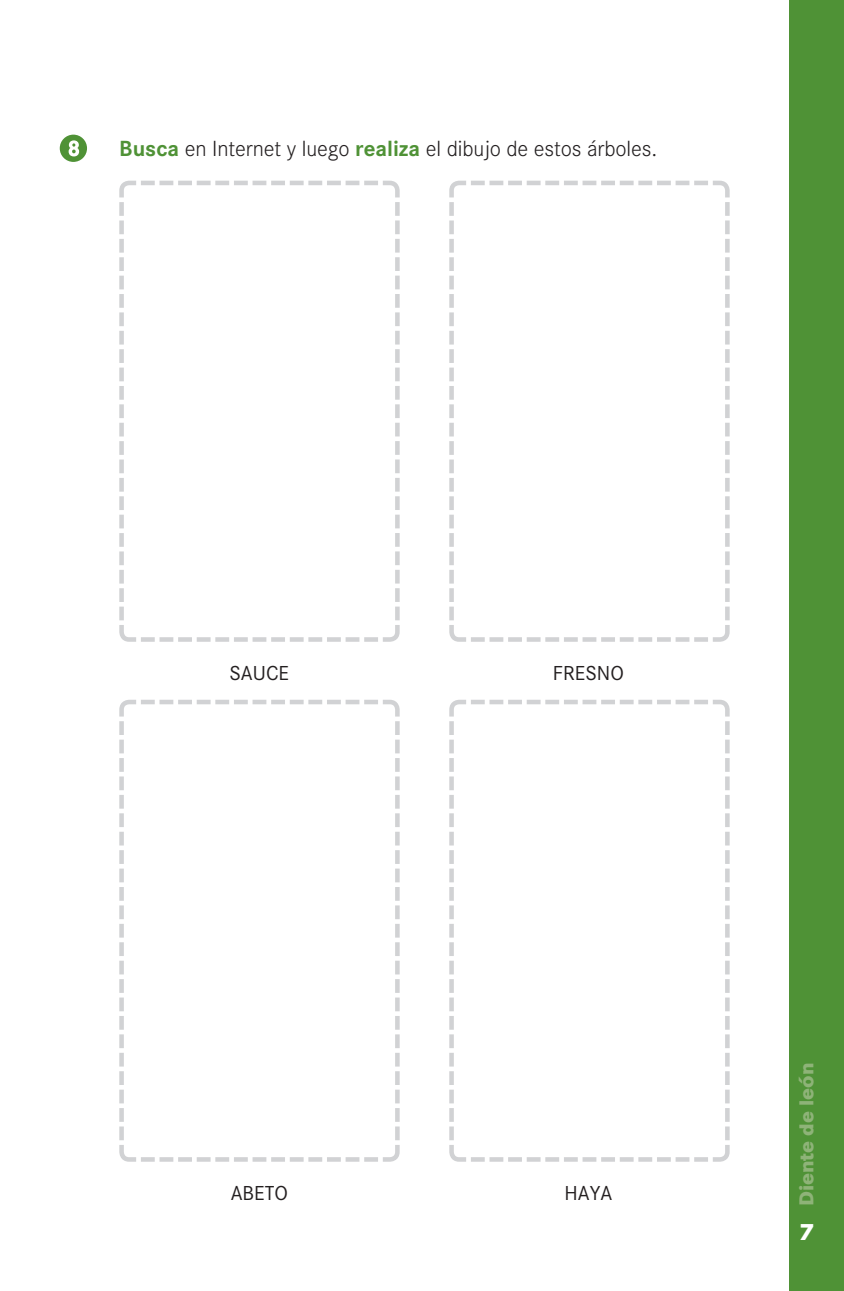
<style>
.page{position:relative;width:844px;height:1291px;background:#fff}
.page>*{position:absolute;margin:0;border:0;box-sizing:border-box;transform-origin:0 0}
.t1{font:800 24.5px "Corporate S";color:#fff}
.t2{font:300 22.75px "Corporate S";letter-spacing:-.005em;color:#231f20}
.t3{font:21px "Corporate S";color:#231f20}
.t4{font:800 21px "Corporate S";color:#8eb378}
.s1{font-weight:700;color:#4f9236}
</style>
<div class="page">
<div style="left:789px;top:0;width:55px;height:1290px;background:#4f9236"></div>
<svg style="left:119px;top:180px;width:281px;height:462px"></svg>
<svg style="left:449px;top:180px;width:281px;height:462px"></svg>
<svg style="left:119px;top:699px;width:281px;height:463px"></svg>
<svg style="left:449px;top:699px;width:281px;height:463px"></svg>
<svg style="left:60px;top:135px;width:27px;height:27px"></svg>
<p class="t2" style="left:119px;top:136px;width:539px"><span class="s1">Busca</span> en Internet y luego <span class="s1">realiza</span> el dibujo de estos árboles.</p>
<p class="t3" style="left:229px;top:661px;width:61px">SAUCE</p>
<p class="t3" style="left:553px;top:661px;width:73px">FRESNO</p>
<p class="t3" style="left:231px;top:1181px;width:59px">ABETO</p>
<p class="t3" style="left:564px;top:1181px;width:49px">HAYA</p>
<p class="t4" style="left:794px;top:1206px;width:145px;rotate:-90deg">Diente de león</p>
<p class="t1" style="left:799px;top:1216px;width:17px">7</p>
</div>
